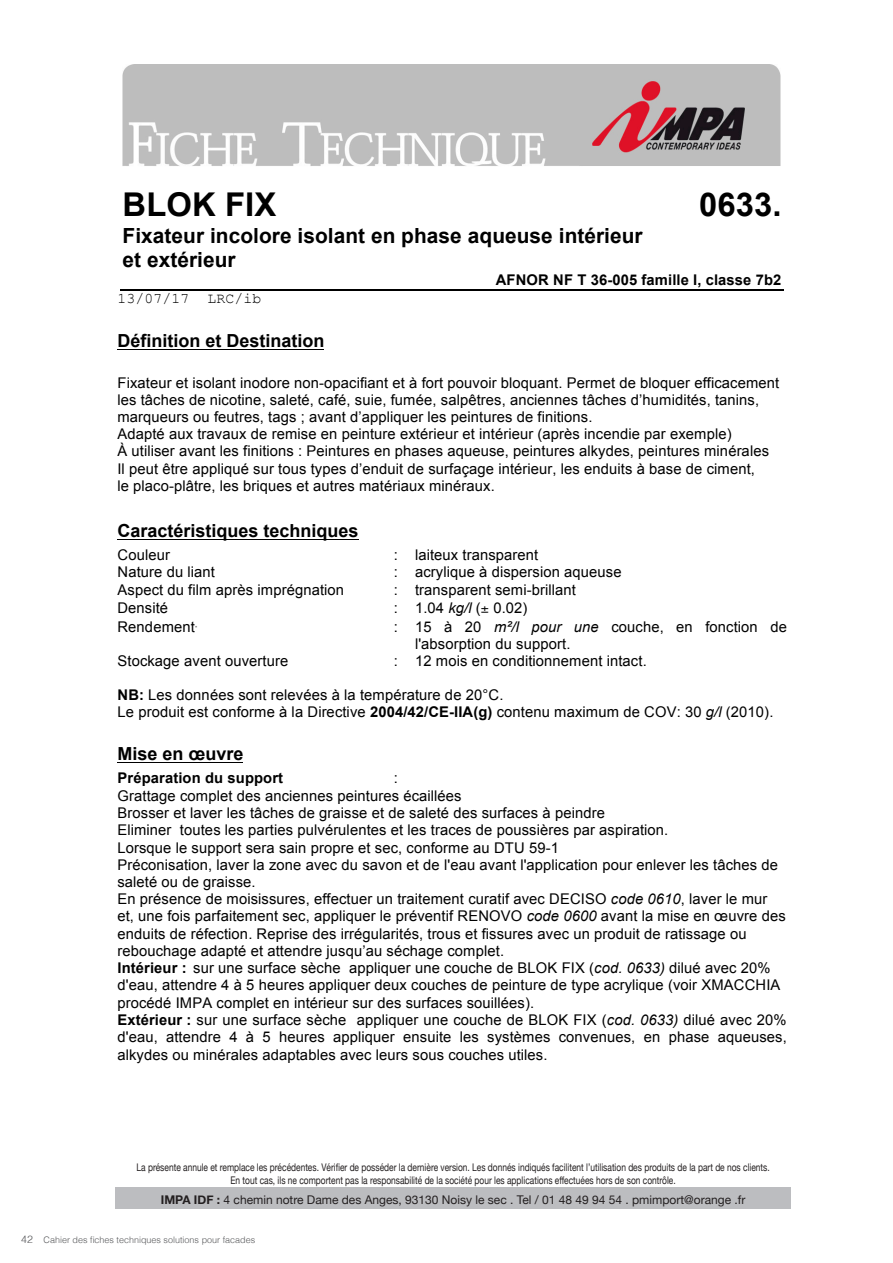
<style>
.page{position:relative;width:893px;height:1263px;background:#fff}
.page>*{position:absolute;margin:0;border:0;box-sizing:border-box;transform-origin:0 0}
.t1{font:700 32.7px "Arial";letter-spacing:.005em;color:#000}
.t2{font:700 20.85px/24.2px "Arial";letter-spacing:.005em;color:#000}
.t3{font:700 18px "Arial";color:#000}
.t4{font:14.7px/17.2px "Arial";letter-spacing:.01em;color:#000}
.t5{font:700 14.7px "Arial";letter-spacing:.01em;color:#000}
.t6{font:14.7px "Courier New";letter-spacing:.01em;color:#000}
.t7{font:12px "Helvetica Neue";color:#231f20}
.t8{font:10.5px/12.6px "Helvetica Neue";color:#231f20;text-align:center;scale:.8 1}
.t9{font:300 9px "Helvetica";color:#57585a}
.s1{font-style:italic}
.s2{font-weight:700}
.s3{font-size:10.5px}
</style>
<div class="page">
<div style="left:115px;top:1187px;width:676px;height:22px;background:#bcbdc0"></div>
<hr style="left:120px;top:290px;width:664px;height:1px;background:#000">
<img style="left:123px;top:64px;width:658px;height:102px">
<hr style="left:117px;top:349px;width:207px;height:1px;background:#000">
<hr style="left:117px;top:539px;width:242px;height:1px;background:#000">
<hr style="left:117px;top:763px;width:126px;height:1px;background:#000">
<h1 class="t1" style="left:123px;top:183px;width:155px">BLOK FIX</h1>
<h2 class="t2" style="left:123px;top:224px;width:522px">Fixateur incolore isolant en phase aqueuse intérieur et extérieur</h2>
<h1 class="t1" style="left:699px;top:183px;width:84px">0633.</h1>
<p class="t6" style="left:117px;top:289px;width:145px">13/07/17 LRC/ib</p>
<p class="t5" style="left:496px;top:270px;width:287px">AFNOR NF T 36-005 famille I, classe 7b2</p>
<p class="t3" style="left:117px;top:329px;width:208px">Définition et Destination</p>
<p class="t4" style="left:117px;top:374px;width:663px">Fixateur et isolant inodore non-opacifiant et à fort pouvoir bloquant. Permet de bloquer efficacement les tâches de nicotine, saleté, café, suie, fumée, salpêtres, anciennes tâches d’humidités, tanins, marqueurs ou feutres, tags ; avant d’appliquer les peintures de finitions.<br>Adapté aux travaux de remise en peinture extérieur et intérieur (après incendie par exemple)<br>À utiliser avant les finitions : Peintures en phases aqueuse, peintures alkydes, peintures minérales Il peut être appliqué sur tous types d’enduit de surfaçage intérieur, les enduits à base de ciment,<br>le placo-plâtre, les briques et autres matériaux minéraux.</p>
<p class="t3" style="left:117px;top:518px;width:242px">Caractéristiques techniques</p>
<p class="t4" style="left:117px;top:546px;width:54px">Couleur</p>
<p class="t4" style="left:394px;top:546px;width:146px">: laiteux transparent</p>
<p class="t4" style="left:117px;top:564px;width:99px">Nature du liant</p>
<p class="t4" style="left:394px;top:564px;width:229px">: acrylique à dispersion aqueuse</p>
<p class="t4" style="left:117px;top:581px;width:228px">Aspect du film après imprégnation</p>
<p class="t4" style="left:394px;top:581px;width:183px">: transparent semi-brillant</p>
<p class="t4" style="left:117px;top:600px;width:52px">Densité</p>
<p class="t4" style="left:394px;top:600px;width:135px">: 1.04 <span class="s1">kg/l</span> ( 0.02)</p>
<p class="t4" style="left:117px;top:618px;width:79px">Rendement</p>
<p class="t4" style="left:415px;top:618px;width:373px;text-indent:-21px">: 15 à 20 <span class="s1">m²/l pour une</span> couche, en fonction de l'absorption du support.</p>
<p class="t4" style="left:117px;top:652px;width:172px">Stockage avent ouverture</p>
<p class="t4" style="left:394px;top:652px;width:254px">: 12 mois en conditionnement intact.</p>
<p class="t4" style="left:117px;top:687px;width:657px"><span class="s2">NB:</span> Les données sont relevées à la température de 20°C.<br>Le produit est conforme à la Directive <span class="s2">2004/42/CE-IIA(g)</span> contenu maximum de COV: 30 <span class="s1">g/l</span> (2010).</p>
<p class="t3" style="left:117px;top:742px;width:127px">Mise en œuvre</p>
<p class="t5" style="left:117px;top:768px;width:167px">Préparation du support</p>
<p class="t4" style="left:117px;top:770px;width:671px;text-indent:276px">:<br>Grattage complet des anciennes peintures écaillées<br>Brosser et laver les tâches de graisse et de saleté des surfaces à peindre<br>Eliminer toutes les parties pulvérulentes et les traces de poussières par aspiration.<br>Lorsque le support sera sain propre et sec, conforme au DTU 59-1<br>Préconisation, laver la zone avec du savon et de l'eau avant l'application pour enlever les tâches de saleté ou de graisse.<br>En présence de moisissures, effectuer un traitement curatif avec DECISO <span class="s1">code 0610</span>, laver le mur et, une fois parfaitement sec, appliquer le préventif RENOVO <span class="s1">code 0600</span> avant la mise en œuvre des enduits de réfection. Reprise des irrégularités, trous et fissures avec un produit de ratissage ou rebouchage adapté et attendre jusqu’au séchage complet.<br><span class="s2">Intérieur :</span> sur une surface sèche appliquer une couche de BLOK FIX (<span class="s1">cod. 0633)</span> dilué avec 20% d'eau, attendre 4 à 5 heures appliquer deux couches de peinture de type acrylique (voir XMACCHIA procédé IMPA complet en intérieur sur des surfaces souillées).<br><span class="s2">Extérieur :</span> sur une surface sèche appliquer une couche de BLOK FIX (<span class="s1">cod. 0633)</span> dilué avec 20% d'eau, attendre 4 à 5 heures appliquer ensuite les systèmes convenues, en phase aqueuses, alkydes ou minérales adaptables avec leurs sous couches utiles.</p>
<p class="t8" style="left:136px;top:1161px;width:793px">La présente annule et remplace les précédentes. Vérifier de posséder la dernière version. Les donnés indiqués facilitent l’utilisation des produits de la part de nos clients.<br>En tout cas, ils ne comportent pas la responsabilité de la société pour les applications effectuées hors de son contrôle.</p>
<p class="t4" style="left:418px;top:1179px;width:70px">Page 1 / 2</p>
<p class="t7" style="left:161px;top:1191px;width:586px"><span class="s2">IMPA IDF :</span> 4 chemin notre Dame des Anges, 93130 Noisy le sec . Tel / 01 48 49 94 54 . pmimport@orange .fr</p>
<p class="t9" style="left:21px;top:1232px;width:235px"><span class="s3">42</span> Cahier des fiches techniques solutions pour facades</p>
</div>
